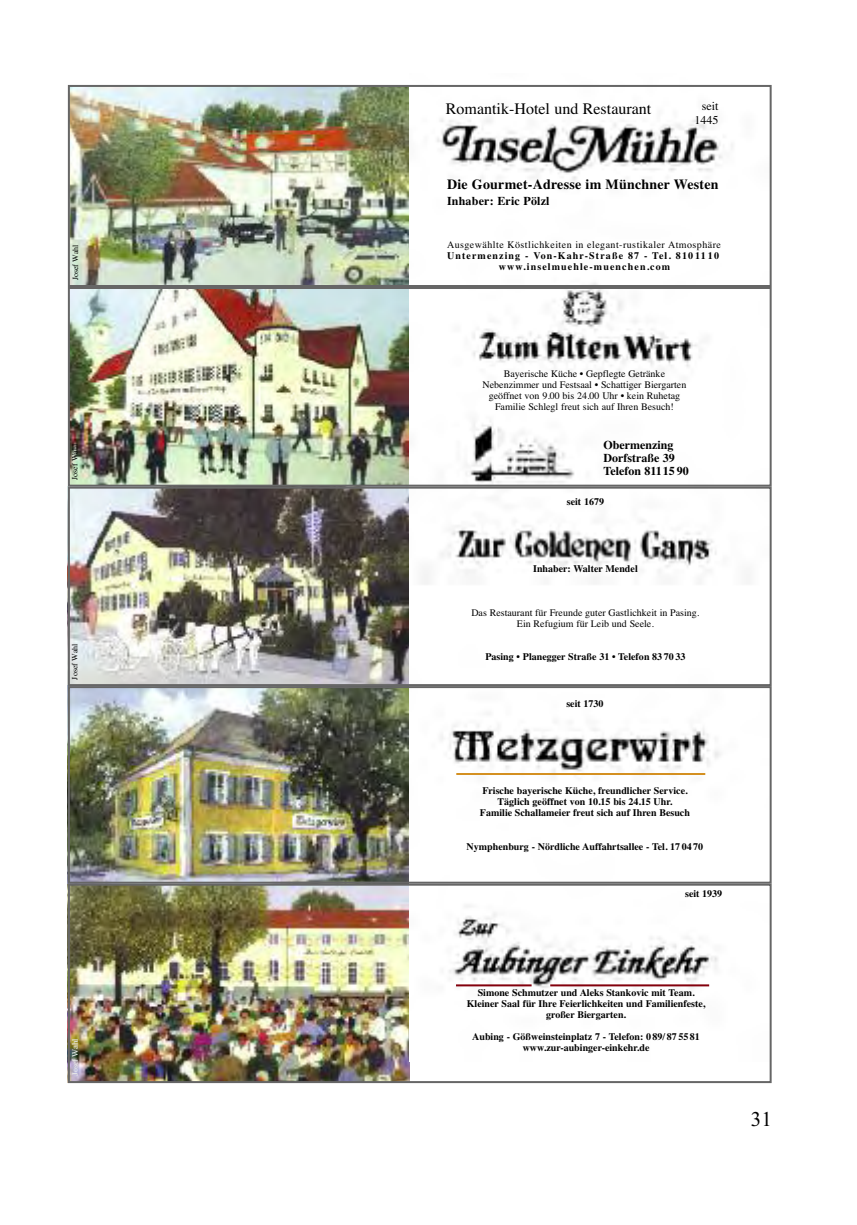
<style>
.page{position:relative;width:857px;height:1225px;background:#fff}
.page>*{position:absolute;margin:0;border:0;box-sizing:border-box;transform-origin:0 0}
.t1{font:21px "Times New Roman";color:#000}
.t2{font:16px "Times";color:#000}
.t3{font:700 14px "Times";letter-spacing:.015em;color:#000}
.t4{font:700 12px/13.2px "Times";color:#000}
.t5{font:12px/13.2px "Times";color:#000;text-align:right}
.t6{font:700 10px/11px "Times";color:#000;text-align:center}
.t7{font:10px/11px "Times";color:#000;text-align:center}
.t8{font:700 10px/11px "Times";letter-spacing:.11em;color:#000;text-align:center}
.t9{font:10px "Times";letter-spacing:.045em;color:#000}
.t10{font:8px "Times";color:#000}
.t11{font:600 8px "Times";color:#e6e6e6}
</style>
<div class="page">
<img style="left:71px;top:88px;width:338px;height:992px">
<img style="left:422px;top:84px;width:311px;height:905px">
<hr style="left:456px;top:773px;width:249px;height:2px;background:#d49021">
<div style="left:68px;top:85px;width:703px;height:202px;border:2px solid #666"></div>
<div style="left:68px;top:287px;width:703px;height:199px;border:2px solid #666"></div>
<div style="left:68px;top:486px;width:703px;height:200px;border:2px solid #666"></div>
<div style="left:68px;top:686px;width:703px;height:197px;border:2px solid #666"></div>
<div style="left:68px;top:883px;width:703px;height:200px;border:2px solid #666"></div>
<hr style="left:456px;top:984px;width:75px;height:2px;background:#83000c">
<hr style="left:550px;top:984px;width:158px;height:2px;background:#83000c">
<p class="t10" style="left:71px;top:280px;width:37px;rotate:-90deg">Josef Wahl</p>
<p class="t10" style="left:70px;top:480px;width:37px;rotate:-90deg">Josef Wahl</p>
<p class="t10" style="left:70px;top:679px;width:37px;rotate:-90deg">Josef Wahl</p>
<p class="t11" style="left:72px;top:1076px;width:40px;rotate:-90deg">Josef Wahl</p>
<h2 class="t2" style="left:445px;top:99px;width:207px">Romantik-Hotel und Restaurant</h2>
<p class="t5" style="left:694px;top:100px;width:26px">seit<br>1445</p>
<h3 class="t3" style="left:447px;top:176px;width:273px">Die Gourmet-Adresse im Münchner Westen</h3>
<p class="t4" style="left:447px;top:194px;width:104px">Inhaber: Eric Pölzl</p>
<p class="t9" style="left:447px;top:239px;width:275px">Ausgewählte Köstlichkeiten in elegant-rustikaler Atmosphäre</p>
<p class="t8" style="left:447px;top:250px;width:273px">Untermenzing - Von-Kahr-Straße 87 - Tel. 8101110 www.inselmuehle-muenchen.com</p>
<p class="t7" style="left:482px;top:368px;width:205px">Bayerische Küche • Gepflegte Getränke Nebenzimmer und Festsaal • Schattiger Biergarten geöffnet von 9.00 bis 24.00 Uhr • kein Ruhetag Familie Schlegl freut sich auf Ihren Besuch!</p>
<p class="t4" style="left:603px;top:438px;width:87px">Obermenzing<br>Dorfstraße 39<br>Telefon 81115 90</p>
<p class="t6" style="left:566px;top:496px;width:39px">seit 1679</p>
<p class="t6" style="left:533px;top:562px;width:106px">Inhaber: Walter Mendel</p>
<p class="t7" style="left:471px;top:606px;width:229px">Das Restaurant für Freunde guter Gastlichkeit in Pasing.<br>Ein Refugium für Leib und Seele.</p>
<p class="t6" style="left:485px;top:650px;width:201px">Pasing • Planegger Straße 31 • Telefon 83 70 33</p>
<p class="t6" style="left:566px;top:698px;width:39px">seit 1730</p>
<p class="t6" style="left:479px;top:785px;width:211px">Frische bayerische Küche, freundlicher Service.<br>Täglich geöffnet von 10.15 bis 24.15 Uhr.<br>Familie Schallameier freut sich auf Ihren Besuch</p>
<p class="t6" style="left:466px;top:841px;width:238px">Nymphenburg - Nördliche Auffahrtsallee - Tel. 17 04 70</p>
<p class="t6" style="left:684px;top:888px;width:39px">seit 1939</p>
<p class="t6" style="left:466px;top:987px;width:240px">Simone Schmutzer und Aleks Stankovic mit Team.<br>Kleiner Saal für Ihre Feierlichkeiten und Familienfeste, großer Biergarten.</p>
<p class="t6" style="left:472px;top:1031px;width:229px">Aubing - Gößweinsteinplatz 7 - Telefon: 0 89/ 87 55 81 www.zur-aubinger-einkehr.de</p>
<h1 class="t1" style="left:750px;top:1106px;width:22px">31</h1>
</div>
